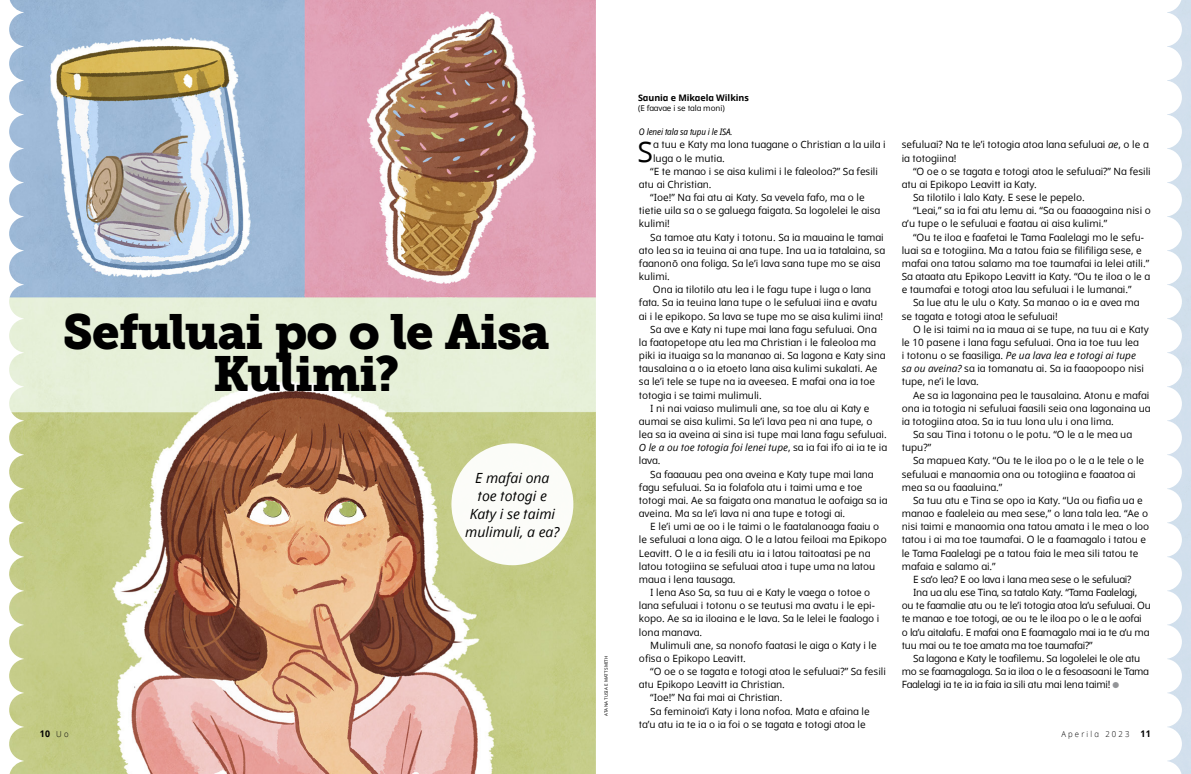
<style>
.page{position:relative;width:1191px;height:774px;background:#fff}
.page>*{position:absolute;margin:0;border:0;box-sizing:border-box;transform-origin:0 0}
.ARTCL_title{font:49px/42.5px "Museo Slablds Lat 900";letter-spacing:-.025em;color:#000;text-align:center}
.ARTCL_para_first{font:28.4px "Dots Solidlds Lat";color:#000}
.ARTCL_kicker{font:italic 14px/18px "Dots Solidlds Lat";color:#000;text-align:center}
.ARTCL_para{font:10px/13.2px "Dots Solidlds Lat";color:#000}
.ARTCL_para-2{font:10px/13.2px "Dots Solidlds Lat";letter-spacing:-.02em;color:#000}
.ARTCL_para_first-2{font:10px/13.2px "Dots Solidlds Lat";color:#000}
.t1{font:700 9.2px "Dots Solidlds Lat";color:#000;scale:.95 1}
.POP_para{font:italic 9px "Dots Solid Condlds Lat";letter-spacing:-.01em;color:#000}
.ARTCL-BY_para_first{font:700 9px "Dots Solidlds Lat";letter-spacing:-.005em;color:#000}
.t2{font:300 8.2px "Dots Solidlds Lat";letter-spacing:.28em;color:#000;scale:.95 1}
.ARTCL-BY_para{font:8px "Dots Solidlds Lat";letter-spacing:-.005em;color:#000}
.FIGimg-CRDT_para{font:4.5px "Dots Solidlds Lat";color:#000}
.s1{font-style:italic}
.s2{font-family:"Ding P Ilds Dpi";font-size:8.5px;color:#939598}
.s3{font-weight:300;font-size:8.2px}
.s4{font-weight:700;font-size:9.2px}
</style>
<div class="page">
<img style="left:1168px;top:0;width:23px;height:774px">
<svg style="left:1168px;top:761px;width:13px;height:13px"></svg>
<div style="left:1147px;top:727px;width:34px;height:34px;background:#fff;border-radius:50%"></div>
<div style="left:1147px;top:693px;width:34px;height:34px;background:#fff;border-radius:50%"></div>
<div style="left:1147px;top:659px;width:34px;height:34px;background:#fff;border-radius:50%"></div>
<div style="left:1147px;top:625px;width:34px;height:34px;background:#fff;border-radius:50%"></div>
<div style="left:1147px;top:591px;width:34px;height:34px;background:#fff;border-radius:50%"></div>
<div style="left:1147px;top:557px;width:34px;height:34px;background:#fff;border-radius:50%"></div>
<div style="left:1147px;top:523px;width:34px;height:34px;background:#fff;border-radius:50%"></div>
<div style="left:1147px;top:489px;width:34px;height:34px;background:#fff;border-radius:50%"></div>
<div style="left:1147px;top:455px;width:34px;height:34px;background:#fff;border-radius:50%"></div>
<div style="left:1147px;top:421px;width:34px;height:34px;background:#fff;border-radius:50%"></div>
<div style="left:1147px;top:387px;width:34px;height:34px;background:#fff;border-radius:50%"></div>
<div style="left:1147px;top:353px;width:34px;height:34px;background:#fff;border-radius:50%"></div>
<div style="left:1147px;top:319px;width:34px;height:34px;background:#fff;border-radius:50%"></div>
<div style="left:1147px;top:285px;width:34px;height:34px;background:#fff;border-radius:50%"></div>
<div style="left:1147px;top:251px;width:34px;height:34px;background:#fff;border-radius:50%"></div>
<div style="left:1147px;top:217px;width:34px;height:34px;background:#fff;border-radius:50%"></div>
<div style="left:1147px;top:183px;width:34px;height:34px;background:#fff;border-radius:50%"></div>
<div style="left:1147px;top:149px;width:34px;height:34px;background:#fff;border-radius:50%"></div>
<div style="left:1147px;top:115px;width:34px;height:34px;background:#fff;border-radius:50%"></div>
<div style="left:1147px;top:81px;width:34px;height:34px;background:#fff;border-radius:50%"></div>
<div style="left:1147px;top:46px;width:34px;height:35px;background:#fff;border-radius:50%"></div>
<div style="left:1147px;top:12px;width:34px;height:34px;background:#fff;border-radius:50%"></div>
<svg style="left:1168px;top:0;width:13px;height:12px"></svg>
<img style="left:9px;top:0;width:587px;height:774px">
<div style="left:451px;top:443px;width:122px;height:122px;background:#fcfcf8;border-radius:50%"></div>
<p class="ARTCL-BY_para_first" style="left:638px;top:91px;width:112px">Saunia e Mikaela Wilkins</p>
<p class="ARTCL-BY_para" style="left:638px;top:102px;width:88px">(E faavae i se tala moni)</p>
<p class="POP_para" style="left:639px;top:125px;width:95px">O lenei tala sa tupu i le ISA.</p>
<p class="ARTCL_para_first" style="left:637px;top:130px;width:17px">S</p>
<p class="ARTCL_para_first-2" style="left:653px;top:138px;width:234px">a tuu e Katy ma lona tuagane o Christian a la uila i luga o le mutia.</p>
<p class="ARTCL_para" style="left:639px;top:164px;width:240px;text-indent:11px">“E te manao i se aisa kulimi i le faleoloa?” Sa fesili atu ai Christian.</p>
<p class="ARTCL_para" style="left:639px;top:191px;width:243px;text-indent:11px">“Ioe!” Na fai atu ai Katy. Sa vevela fafo, ma o le tietie uila sa o se galuega faigata. Sa logolelei le aisa kulimi!</p>
<p class="ARTCL_para" style="left:639px;top:230px;width:247px;text-indent:11px">Sa tamoe atu Katy i totonu. Sa ia mauaina le tamai ato lea sa ia teuina ai ana tupe. Ina ua ia tatalaina, sa faanonō ona foliga. Sa le’i lava sana tupe mo se aisa kulimi.</p>
<p class="ARTCL_para" style="left:639px;top:283px;width:245px;text-align:center">Ona ia tilotilo atu lea i le fagu tupe i luga o lana<br>fata. Sa ia teuina lana tupe o le sefuluai iina e avatu ai i le epikopo. Sa lava se tupe mo se aisa kulimi iina!</p>
<p class="ARTCL_para" style="left:639px;top:322px;width:248px;text-indent:11px">Sa ave e Katy ni tupe mai lana fagu sefuluai. Ona la faatopetope atu lea ma Christian i le faleoloa ma piki ia ituaiga sa la mananao ai. Sa lagona e Katy sina tausalaina a o ia etoeto lana aisa kulimi sukalati. Ae sa le’i tele se tupe na ia aveesea. E mafai ona ia toe totogia i se taimi mulimuli.</p>
<p class="ARTCL_para" style="left:639px;top:401px;width:249px;text-indent:11px">I ni nai vaiaso mulimuli ane, sa toe alu ai Katy e aumai se aisa kulimi. Sa le’i lava pea ni ana tupe, o lea sa ia aveina ai sina isi tupe mai lana fagu sefuluai.<br><span class="s1">O le a ou toe totogia foi lenei tupe</span>, sa ia fai ifo ai ia te ia lava.</p>
<p class="ARTCL_para" style="left:639px;top:467px;width:250px;text-indent:11px">Sa faaauau pea ona aveina e Katy tupe mai lana fagu sefuluai. Sa ia folafola atu i taimi uma e toe totogi mai. Ae sa faigata ona manatua le aofaiga sa ia aveina. Ma sa le’i lava ni ana tupe e totogi ai.</p>
<p class="ARTCL_para" style="left:639px;top:520px;width:249px;text-indent:11px">E le’i umi ae oo i le taimi o le faatalanoaga faaiu o le sefuluai a lona aiga. O le a latou feiloai ma Epikopo Leavitt. O le a ia fesili atu ia i latou taitoatasi pe na latou totogiina se sefuluai atoa i tupe uma na latou maua i lena tausaga.</p>
<p class="ARTCL_para" style="left:639px;top:586px;width:242px;text-indent:11px">I lena Aso Sa, sa tuu ai e Katy le vaega o totoe o lana sefuluai i totonu o se teutusi ma avatu i le epi&shy;kopo. Ae sa ia iloaina e le lava. Sa le lelei le faalogo i lona manava.</p>
<p class="ARTCL_para" style="left:639px;top:638px;width:239px;text-indent:11px">Mulimuli ane, sa nonofo faatasi le aiga o Katy i le ofisa o Epikopo Leavitt.</p>
<p class="ARTCL_para" style="left:639px;top:665px;width:248px;text-indent:11px">“O oe o se tagata e totogi atoa le sefuluai?” Sa fesili atu Epikopo Leavitt ia Christian.</p>
<p class="ARTCL_para" style="left:650px;top:691px;width:134px">“Ioe!” Na fai mai ai Christian.</p>
<p class="ARTCL_para" style="left:639px;top:704px;width:232px;text-indent:11px">Sa feminoia’i Katy i lona nofoa. Mata e afaina le ta’u atu ia te ia o ia foi o se tagata e totogi atoa le</p>
<p class="ARTCL_para" style="left:901px;top:138px;width:248px">sefuluai? Na te le’i totogia atoa lana sefuluai <span class="s1">ae</span>, o le a ia totogiina!</p>
<p class="ARTCL_para" style="left:901px;top:164px;width:250px;text-indent:11px">“O oe o se tagata e totogi atoa le sefuluai?” Na fesili atu ai Epikopo Leavitt ia Katy.</p>
<p class="ARTCL_para" style="left:913px;top:191px;width:173px">Sa tilotilo i lalo Katy. E sese le pepelo.</p>
<p class="ARTCL_para" style="left:901px;top:204px;width:251px;text-indent:11px">“Leai,” sa ia fai atu lemu ai. “Sa ou faaaogaina nisi o a’u tupe o le sefuluai e faatau ai aisa kulimi.”</p>
<p class="ARTCL_para" style="left:901px;top:230px;width:250px;text-indent:11px">“Ou te iloa e faafetai le Tama Faalelagi mo le sefu&shy;luai sa e totogiina. Ma a tatou faia se filifiliga sese, e mafai ona tatou salamo ma toe taumafai ia lelei atili.” Sa ataata atu Epikopo Leavitt ia Katy. “Ou te iloa o le a e taumafai e totogi atoa lau sefuluai i le lumanai.”</p>
<p class="ARTCL_para" style="left:901px;top:296px;width:239px;text-indent:11px">Sa lue atu le ulu o Katy. Sa manao o ia e avea ma se tagata e totogi atoa le sefuluai!</p>
<p class="ARTCL_para" style="left:901px;top:322px;width:249px;text-indent:11px">O le isi taimi na ia maua ai se tupe, na tuu ai e Katy le 10 pasene i lana fagu sefuluai. Ona ia toe tuu lea<br>i totonu o se faasiliga. <span class="s1">Pe ua lava lea e totogi ai tupe<br>sa ou aveina?</span> sa ia tomanatu ai. Sa ia faaopoopo nisi tupe, ne’i le lava.</p>
<p class="ARTCL_para" style="left:901px;top:388px;width:250px;text-align:justify;text-indent:11px">Ae sa ia lagonaina pea le tausalaina. Atonu e mafai ona ia totogia ni sefuluai faasili seia ona lagonaina ua ia totogiina atoa. Sa ia tuu lona ulu i ona lima.</p>
<p class="ARTCL_para" style="left:901px;top:428px;width:232px;text-indent:11px">Sa sau Tina i totonu o le potu. “O le a le mea ua tupu?”</p>
<p class="ARTCL_para" style="left:901px;top:454px;width:244px;text-indent:11px">Sa mapuea Katy. “Ou te le iloa po o le a le tele o le sefuluai e manaomia ona ou totogiina e faaatoa ai mea sa ou faaaluina.”</p>
<p class="ARTCL_para" style="left:901px;top:494px;width:249px;text-indent:11px">Sa tuu atu e Tina se opo ia Katy. “Ua ou fiafia ua e manao e faaleleia au mea sese,” o lana tala lea. “Ae o nisi taimi e manaomia ona tatou amata i le mea o loo tatou i ai ma toe taumafai. O le a faamagalo i tatou e le Tama Faalelagi pe a tatou faia le mea sili tatou te mafaia e salamo ai.”</p>
<p class="ARTCL_para-2" style="left:913px;top:573px;width:220px">E sa’o lea? E oo lava i lana mea sese o le sefuluai?</p>
<p class="ARTCL_para-2" style="left:901px;top:586px;width:251px;text-indent:11px">Ina ua alu ese Tina, sa tatalo Katy. “Tama Faalelagi, ou te faamalie atu ou te le’i totogia atoa la’u sefuluai. Ou te manao e toe totogi, ae ou te le iloa po o le a le aofai<br>o la’u aitalafu. E mafai ona E faamagalo mai ia te a’u ma tuu mai ou te toe amata ma toe taumafai?”</p>
<p class="ARTCL_para-2" style="left:901px;top:652px;width:249px;text-indent:11px">Sa lagona e Katy le toafilemu. Sa logolelei le ole atu mo se faamagaloga. Sa ia iloa o le a fesoasoani le Tama<br>Faalelagi ia te ia ia faia ia sili atu mai lena taimi! <span class="s2">●</span></p>
<p class="ARTCL_title" style="left:63px;top:308px;width:488px">Sefuluai po o le Aisa<br>Kulimi?</p>
<p class="ARTCL_kicker" style="left:465px;top:469px;width:96px">E mafai ona toe totogi e<br>Katy i se taimi mulimuli, a ea?</p>
<p class="FIGimg-CRDT_para" style="left:603px;top:716px;width:62px;rotate:-90deg">ATA NA TUSIA E MATT SMITH</p>
<p class="t1" style="left:40px;top:727px;width:32px">10 <span class="s3">Uo</span></p>
<p class="t2" style="left:1061px;top:728px;width:96px">Aperila 2023 <span class="s4">11</span></p>
</div>
